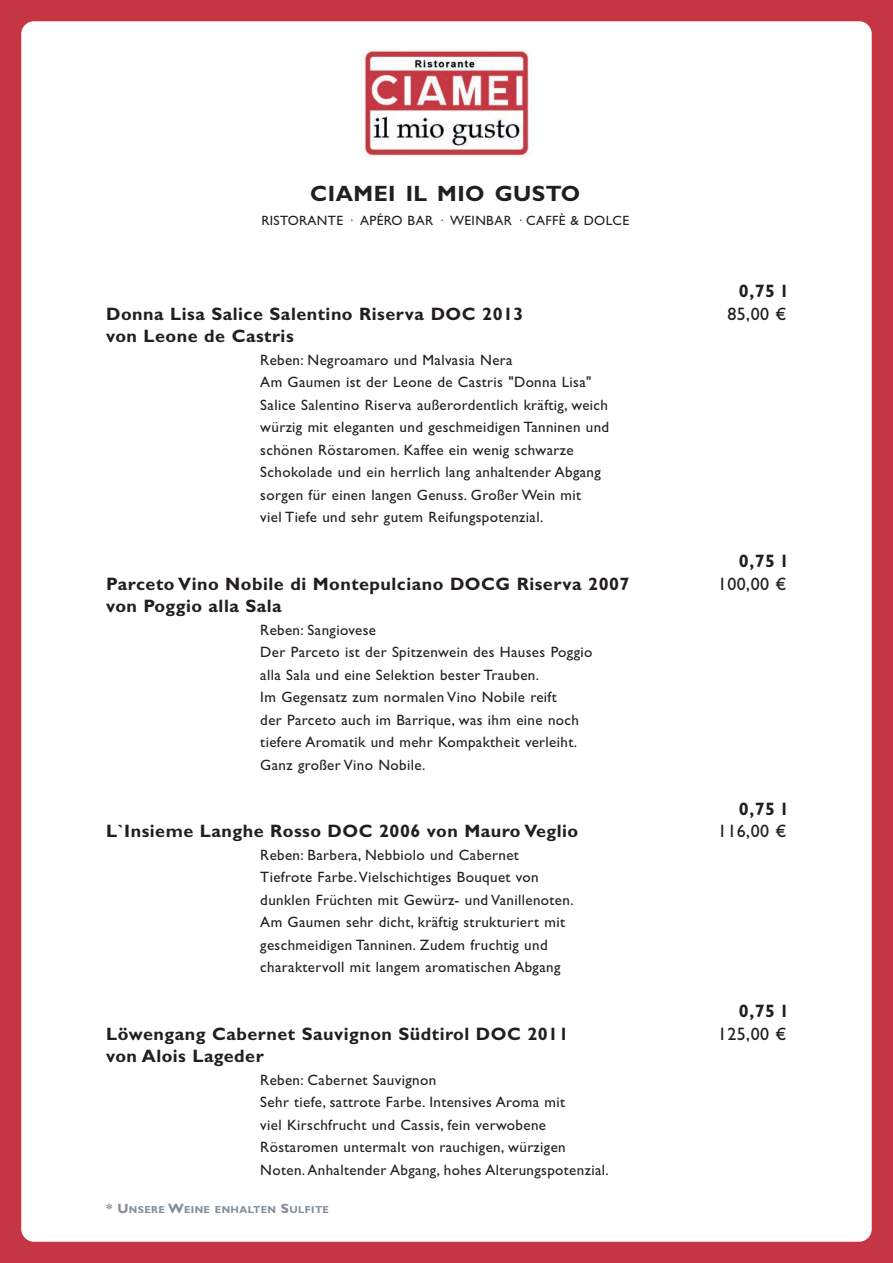
<style>
.page{position:relative;width:893px;height:1263px;background:#c53543}
.page>*{position:absolute;margin:0;border:0;box-sizing:border-box;transform-origin:0 0}
.t1{font:700 22.2px "Gill Sans";letter-spacing:.02em;color:#231f20}
.t2{font:700 18px "Gill Sans";letter-spacing:.03em;color:#231f20}
.t3{font:18px "Gill Sans";letter-spacing:.025em;color:#231f20}
.t4{font:15px/22.5px "Gill Sans";letter-spacing:.025em;color:#231f20}
.t5{font:13.5px "Gill Sans";letter-spacing:.025em;color:#231f20}
.t6{font:700 10.2px "Gill Sans";letter-spacing:.035em;color:#828d98}
.s1{font-size:13.5px}
</style>
<div class="page">
<div style="left:21px;top:21px;width:851px;height:1221px;background:#fff;border-radius:13px"></div>
<img style="left:361px;top:50px;width:172px;height:108px">
<h1 class="t1" style="left:310px;top:186px;width:271px">CIAMEI IL MIO GUSTO</h1>
<p class="t5" style="left:261px;top:216px;width:369px">RISTORANTE · APÉRO BAR · WEINBAR · CAFFÈ &amp; DOLCE</p>
<p class="t2" style="left:739px;top:285px;width:49px">0,75 l</p>
<p class="t2" style="left:106px;top:308px;width:419px">Donna Lisa Salice Salentino Riserva DOC 2013</p>
<p class="t3" style="left:727px;top:308px;width:61px">85,00 €</p>
<p class="t2" style="left:106px;top:330px;width:189px">von Leone de Castris</p>
<p class="t4" style="left:260px;top:350px;width:351px">Reben: Negroamaro und Malvasia Nera<br>Am Gaumen ist der Leone de Castris "Donna Lisa" Salice Salentino Riserva außerordentlich kräftig, weich würzig mit eleganten und geschmeidigen Tanninen und schönen Röstaromen. Kaffee ein wenig schwarze Schokolade und ein herrlich lang anhaltender Abgang sorgen für einen langen Genuss. Großer Wein mit<br>viel Tiefe und sehr gutem Reifungspotenzial.</p>
<p class="t2" style="left:739px;top:555px;width:49px">0,75 l</p>
<p class="t2" style="left:106px;top:578px;width:525px">Parceto Vino Nobile di Montepulciano DOCG Riserva 2007</p>
<p class="t3" style="left:718px;top:578px;width:70px">100,00 €</p>
<p class="t2" style="left:106px;top:600px;width:177px">von Poggio alla Sala</p>
<p class="t4" style="left:260px;top:620px;width:334px">Reben: Sangiovese<br>Der Parceto ist der Spitzenwein des Hauses Poggio alla Sala und eine Selektion bester Trauben.<br>Im Gegensatz zum normalen Vino Nobile reift<br>der Parceto auch im Barrique, was ihm eine noch tiefere Aromatik und mehr Kompaktheit verleiht.<br>Ganz großer Vino Nobile.</p>
<p class="t2" style="left:739px;top:803px;width:49px">0,75 l</p>
<p class="t2" style="left:106px;top:825px;width:474px">L`Insieme Langhe Rosso DOC 2006 von Mauro Veglio</p>
<p class="t3" style="left:718px;top:825px;width:70px">116,00 €</p>
<p class="t4" style="left:260px;top:845px;width:315px">Reben: Barbera, Nebbiolo und Cabernet Tiefrote Farbe. Vielschichtiges Bouquet von dunklen Früchten mit Gewürz- und Vanillenoten.<br>Am Gaumen sehr dicht, kräftig strukturiert mit geschmeidigen Tanninen. Zudem fruchtig und charaktervoll mit langem aromatischen Abgang</p>
<p class="t2" style="left:739px;top:1005px;width:49px">0,75 l</p>
<p class="t2" style="left:106px;top:1028px;width:464px">Löwengang Cabernet Sauvignon Südtirol DOC 2011</p>
<p class="t3" style="left:718px;top:1028px;width:70px">125,00 €</p>
<p class="t2" style="left:106px;top:1050px;width:159px">von Alois Lageder</p>
<p class="t4" style="left:260px;top:1070px;width:350px">Reben: Cabernet Sauvignon<br>Sehr tiefe, sattrote Farbe. Intensives Aroma mit<br>viel Kirschfrucht und Cassis, fein verwobene Röstaromen untermalt von rauchigen, würzigen Noten. Anhaltender Abgang, hohes Alterungspotenzial.</p>
<p class="t6" style="left:106px;top:1205px;width:224px"><span class="s1">* U</span>NSERE <span class="s1">W</span>EINE ENHALTEN <span class="s1">S</span>ULFITE</p>
</div>
